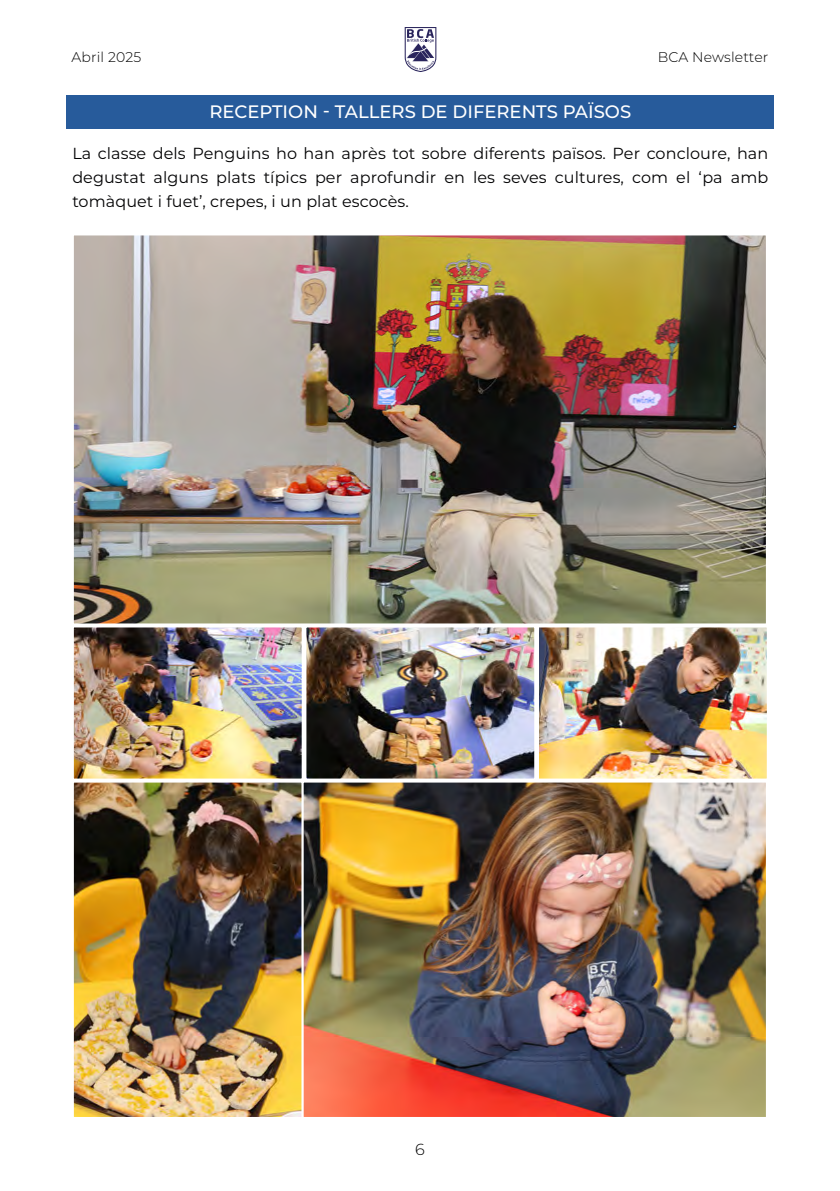
<style>
.page{position:relative;width:840px;height:1191px;background:#fff}
.page>*{position:absolute;margin:0;border:0;box-sizing:border-box;transform-origin:0 0}
.t1{font:500 18px "Montserrat";color:#fff}
.t2{font:16px/24px "Montserrat";letter-spacing:.005em;color:#020203;text-align:justify}
.t3{font:300 16px "Montserrat";color:#000}
.t4{font:300 14px "Montserrat";letter-spacing:.01em;color:#000}
</style>
<div class="page">
<svg style="left:404px;top:27px;width:32px;height:45px"></svg>
<img style="left:539px;top:628px;width:226px;height:149px">
<div style="left:536px;top:625px;width:232px;height:155px;border:2px solid #fff"></div>
<img style="left:75px;top:236px;width:689px;height:386px">
<div style="left:72px;top:233px;width:695px;height:392px;border:2px solid #fff"></div>
<img style="left:307px;top:628px;width:226px;height:149px">
<div style="left:304px;top:625px;width:232px;height:155px;border:2px solid #fff"></div>
<img style="left:75px;top:783px;width:689px;height:333px">
<div style="left:72px;top:780px;width:231px;height:339px;border:2px solid #fff"></div>
<img style="left:75px;top:628px;width:225px;height:149px">
<div style="left:72px;top:625px;width:231px;height:155px;border:2px solid #fff"></div>
<div style="left:301px;top:780px;width:466px;height:339px;border:2px solid #fff"></div>
<div style="left:67px;top:95px;width:706px;height:33px;background:#275b9b"></div>
<p class="t4" style="left:71px;top:48px;width:71px">Abril 2025</p>
<p class="t4" style="left:657px;top:48px;width:112px">BCA Newsletter</p>
<p class="t1" style="left:209px;top:99px;width:423px">RECEPTION - TALLERS DE DIFERENTS PAÏSOS</p>
<p class="t2" style="left:72px;top:141px;width:697px">La classe dels Penguins ho han après tot sobre diferents països. Per concloure, han degustat alguns plats típics per aprofundir en les seves cultures, com el ‘pa amb tomàquet i fuet’, crepes, i un plat escocès.</p>
<p class="t3" style="left:415px;top:1138px;width:11px">6</p>
</div>
